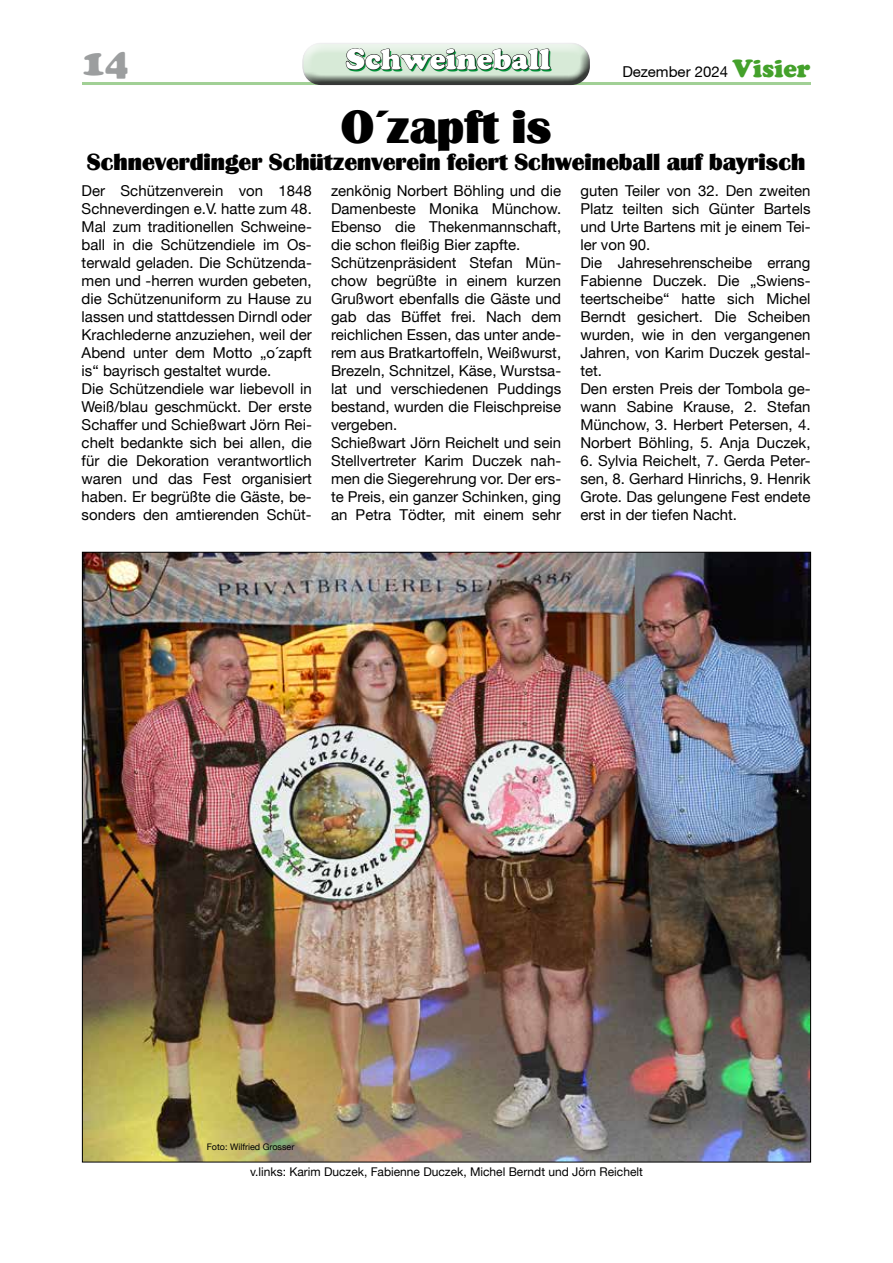
<style>
.page{position:relative;width:893px;height:1263px;background:#fff}
.page>*{position:absolute;margin:0;border:0;box-sizing:border-box;transform-origin:0 0}
.t1{font:45px "Bastion";color:#000}
.t2{font:900 39px "Cooper";color:#9c9e9f}
.t3{font:900 30px "Cooper";color:#009037}
.t4{font:22.5px "Bastion";color:#000}
.t5{font:15px/18px "Helvetica Neue LT";color:#000}
.t6{font:15px "Helvetica Neue CE";color:#000}
.t7{font:12px "Helvetica Neue LT";color:#000}
.t8{font:9px "Helvetica Neue LT";color:#000}
.s1{font-family:"Cooper";font-weight:900;font-size:25.5px;color:#44a12b}
</style>
<div class="page">
<hr style="left:82px;top:82px;width:729px;height:3px;background:#44a12b">
<div style="left:301px;top:40px;width:290px;height:34px;background:#fff;opacity:.75"></div>
<div style="left:301px;top:47px;width:290px;height:38px;background:#000;opacity:.75"></div>
<img style="left:84px;top:554px;width:725px;height:606px">
<h2 class="t2" style="left:82px;top:39px;width:48px">14</h2>
<h3 class="t3" style="left:347px;top:43px;width:206px">Schweineball</h3>
<p class="t6" style="left:622px;top:63px;width:190px">Dezember 2024 <span class="s1">Visier</span></p>
<h1 class="t1" style="left:341px;top:100px;width:212px">O´zapft is</h1>
<h3 class="t4" style="left:87px;top:148px;width:720px">Schneverdinger Schützenverein feiert Schweineball auf bayrisch</h3>
<p class="t5" style="left:82px;top:182px;width:232px">Der Schützenverein von 1848<br>Schneverdingen e.V. hatte zum 48.<br>Mal zum traditionellen Schweine&shy;ball in die Schützendiele im Os&shy;terwald geladen. Die Schützenda&shy;men und -herren wurden gebeten, die Schützenuniform zu Hause zu lassen und stattdessen Dirndl oder<br>Krachlederne anzuziehen, weil der<br>Abend unter dem Motto „o´zapft is“ bayrisch gestaltet wurde.<br>Die Schützendiele war liebevoll in<br>Weiß/blau geschmückt. Der erste<br>Schaffer und Schießwart Jörn Rei&shy;chelt bedankte sich bei allen, die für die Dekoration verantwortlich waren und das Fest organisiert haben. Er begrüßte die Gäste, be&shy;sonders den amtierenden Schüt-</p>
<p class="t5" style="left:331px;top:182px;width:232px">zenkönig Norbert Böhling und die<br>Damenbeste Monika Münchow.<br>Ebenso die Thekenmannschaft, die schon fleißig Bier zapfte.<br>Schützenpräsident Stefan Mün&shy;chow begrüßte in einem kurzen<br>Grußwort ebenfalls die Gäste und gab das Büffet frei. Nach dem reichlichen Essen, das unter ande&shy;rem aus Bratkartoffeln, Weißwurst,<br>Brezeln, Schnitzel, Käse, Wurstsa&shy;lat und verschiedenen Puddings bestand, wurden die Fleischpreise vergeben.<br>Schießwart Jörn Reichelt und sein<br>Stellvertreter Karim Duczek nah&shy;men die Siegerehrung vor. Der ers&shy;te Preis, ein ganzer Schinken, ging an Petra Tödter, mit einem sehr</p>
<p class="t5" style="left:580px;top:182px;width:232px">guten Teiler von 32. Den zweiten<br>Platz teilten sich Günter Bartels und Urte Bartens mit je einem Tei&shy;ler von 90.<br>Die Jahresehrenscheibe errang<br>Fabienne Duczek. Die „Swiens&shy;teertscheibe“ hatte sich Michel<br>Berndt gesichert. Die Scheiben wurden, wie in den vergangenen<br>Jahren, von Karim Duczek gestal&shy;tet.<br>Den ersten Preis der Tombola ge&shy;wann Sabine Krause, 2. Stefan<br>Münchow, 3. Herbert Petersen, 4.<br>Norbert Böhling, 5. Anja Duczek,</p>
<p class="t5" style="left:580px;top:452px;width:232px;text-align:justify">6. Sylvia Reichelt, 7. Gerda Peter&shy;sen, 8. Gerhard Hinrichs, 9. Henrik Grote. Das gelungene Fest endete erst in der tiefen Nacht.</p>
<p class="t8" style="left:207px;top:1141px;width:89px">Foto: Wilfried Grosser</p>
<p class="t7" style="left:250px;top:1164px;width:394px">v.links: Karim Duczek, Fabienne Duczek, Michel Berndt und Jörn Reichelt</p>
</div>
